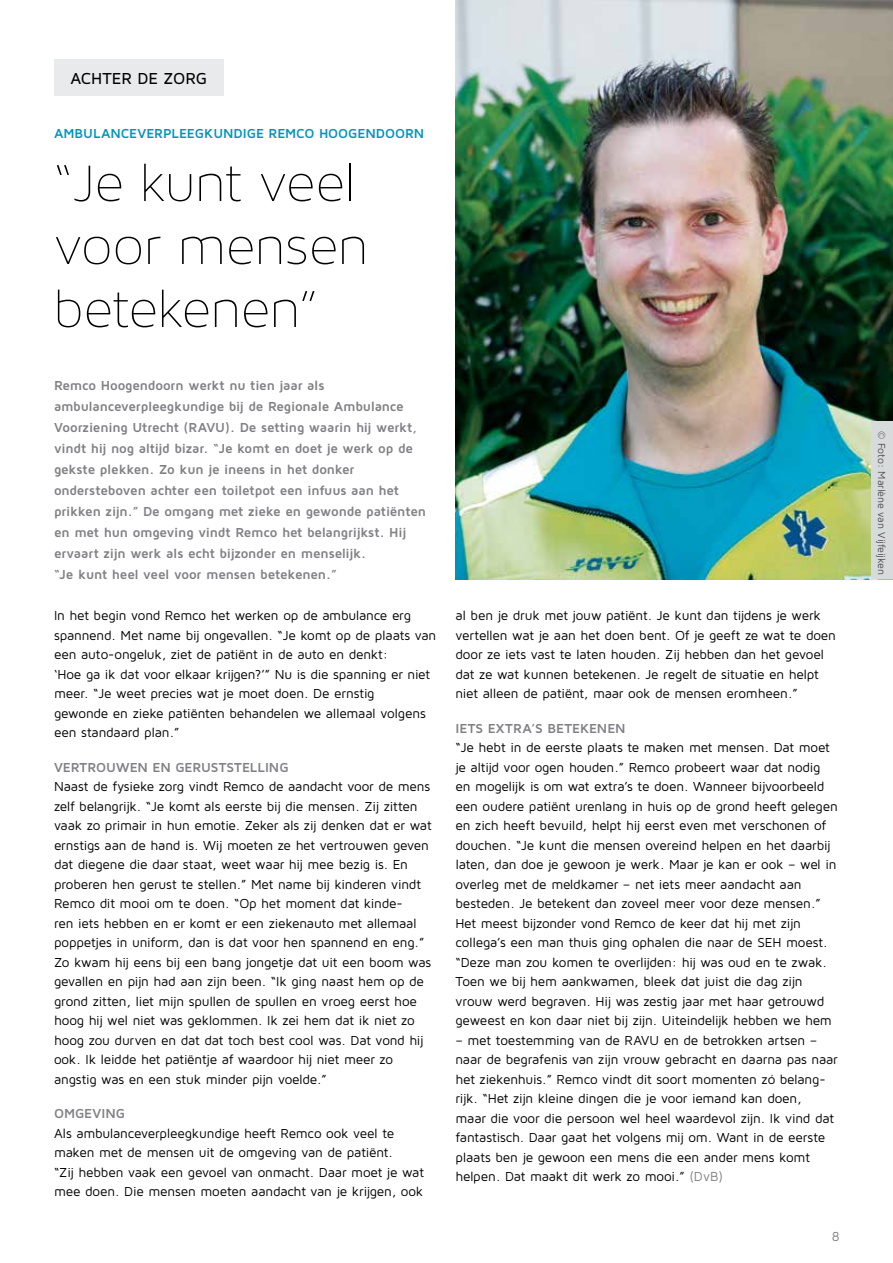
<style>
.page{position:relative;width:893px;height:1263px;background:#fff}
.page>*{position:absolute;margin:0;border:0;box-sizing:border-box;transform-origin:0 0}
.t1{font:57px/63px "Maven Pro Light 200";color:#000}
.t2{font:500 16.5px "Maven Pro";letter-spacing:-.01em;color:#000}
.t3{font:13.5px/19.5px "Maven Pro";letter-spacing:-.015em;color:#000}
.t4{font:700 13.5px/21px "Maven Pro";letter-spacing:-.015em;color:#818084}
.t5{font:700 13.5px "Maven Pro";letter-spacing:-.005em;color:#0094bf}
.t6{font:13.5px "Maven Pro";color:#818084}
.t7{font:10.5px "Maven Pro";letter-spacing:-.015em;color:#504f53}
.s1{color:#818084}
</style>
<div class="page">
<div style="left:54px;top:60px;width:169px;height:36px;background:#e9eaeb"></div>
<img style="left:455px;top:0;width:438px;height:579px">
<div style="left:872px;top:422px;width:21px;height:157px;background:#d8dbdc"></div>
<p class="t2" style="left:70px;top:68px;width:138px">ACHTER DE ZORG</p>
<p class="t5" style="left:54px;top:125px;width:372px">AMBULANCEVERPLEEGKUNDIGE REMCO HOOGENDOORN</p>
<h1 class="t1" style="left:54px;top:151px;width:315px">“Je kunt veel voor mensen betekenen”</h1>
<p class="t4" style="left:54px;top:374px;width:374px">Remco Hoogendoorn werkt nu tien jaar als ambulanceverpleegkundige bij de Regionale Ambulance Voorziening Utrecht (RAVU). De setting waarin hij werkt, vindt hij nog altijd bizar. “Je komt en doet je werk op de gekste plekken. Zo kun je ineens in het donker ondersteboven achter een toiletpot een infuus aan het prikken zijn.” De omgang met zieke en gewonde patiënten en met hun omgeving vindt Remco het belangrijkst. Hij ervaart zijn werk als echt bijzonder en menselijk.<br>“Je kunt heel veel voor mensen betekenen.”</p>
<p class="t3" style="left:54px;top:606px;width:384px">In het begin vond Remco het werken op de ambulance erg spannend. Met name bij ongevallen. “Je komt op de plaats van een auto-ongeluk, ziet de patiënt in de auto en denkt:<br>‘Hoe ga ik dat voor elkaar krijgen?’” Nu is die spanning er niet meer. “Je weet precies wat je moet doen. De ernstig<br>gewonde en zieke patiënten behandelen we allemaal volgens een standaard plan.”</p>
<p class="t4" style="left:54px;top:756px;width:236px">VERTROUWEN EN GERUSTSTELLING</p>
<p class="t3" style="left:54px;top:776px;width:379px">Naast de fysieke zorg vindt Remco de aandacht voor de mens zelf belangrijk. “Je komt als eerste bij die mensen. Zij zitten vaak zo primair in hun emotie. Zeker als zij denken dat er wat ernstigs aan de hand is. Wij moeten ze het vertrouwen geven dat diegene die daar staat, weet waar hij mee bezig is. En proberen hen gerust te stellen.” Met name bij kinderen vindt Remco dit mooi om te doen. “Op het moment dat kinde-<br>ren iets hebben en er komt er een ziekenauto met allemaal poppetjes in uniform, dan is dat voor hen spannend en eng.” Zo kwam hij eens bij een bang jongetje dat uit een boom was gevallen en pijn had aan zijn been. “Ik ging naast hem op de grond zitten, liet mijn spullen de spullen en vroeg eerst hoe hoog hij wel niet was geklommen. Ik zei hem dat ik niet zo hoog zou durven en dat dat toch best cool was. Dat vond hij ook. Ik leidde het patiëntje af waardoor hij niet meer zo angstig was en een stuk minder pijn voelde.”</p>
<p class="t4" style="left:54px;top:1103px;width:73px">OMGEVING</p>
<p class="t3" style="left:54px;top:1123px;width:371px">Als ambulanceverpleegkundige heeft Remco ook veel te maken met de mensen uit de omgeving van de patiënt.<br>“Zij hebben vaak een gevoel van onmacht. Daar moet je wat mee doen. Die mensen moeten aandacht van je krijgen, ook</p>
<p class="t3" style="left:455px;top:605px;width:382px">al ben je druk met jouw patiënt. Je kunt dan tijdens je werk vertellen wat je aan het doen bent. Of je geeft ze wat te doen door ze iets vast te laten houden. Zij hebben dan het gevoel dat ze wat kunnen betekenen. Je regelt de situatie en helpt niet alleen de patiënt, maar ook de mensen eromheen.”</p>
<p class="t4" style="left:455px;top:717px;width:172px">IETS EXTRA’S BETEKENEN</p>
<p class="t3" style="left:455px;top:737px;width:384px">“Je hebt in de eerste plaats te maken met mensen. Dat moet je altijd voor ogen houden.” Remco probeert waar dat nodig en mogelijk is om wat extra’s te doen. Wanneer bijvoorbeeld een oudere patiënt urenlang in huis op de grond heeft gelegen en zich heeft bevuild, helpt hij eerst even met verschonen of douchen. “Je kunt die mensen overeind helpen en het daarbij laten, dan doe je gewoon je werk. Maar je kan er ook – wel in overleg met de meldkamer – net iets meer aandacht aan besteden. Je betekent dan zoveel meer voor deze mensen.” Het meest bijzonder vond Remco de keer dat hij met zijn collega’s een man thuis ging ophalen die naar de SEH moest. “Deze man zou komen te overlijden: hij was oud en te zwak.<br>Toen we bij hem aankwamen, bleek dat juist die dag zijn vrouw werd begraven. Hij was zestig jaar met haar getrouwd geweest en kon daar niet bij zijn. Uiteindelijk hebben we hem</p>
<p class="t3" style="left:455px;top:1030px;width:384px">– met toestemming van de RAVU en de betrokken artsen – naar de begrafenis van zijn vrouw gebracht en daarna pas naar het ziekenhuis.” Remco vindt dit soort momenten zó belang&shy;rijk. “Het zijn kleine dingen die je voor iemand kan doen,<br>maar die voor die persoon wel heel waardevol zijn. Ik vind dat fantastisch. Daar gaat het volgens mij om. Want in de eerste plaats ben je gewoon een mens die een ander mens komt helpen. Dat maakt dit werk zo mooi.” <span class="s1">(DvB)</span></p>
<p class="t6" style="left:832px;top:1228px;width:9px">8</p>
<p class="t7" style="left:888px;top:431px;width:145px;rotate:90deg">© Foto: Marlène van Vijfeijken</p>
</div>
